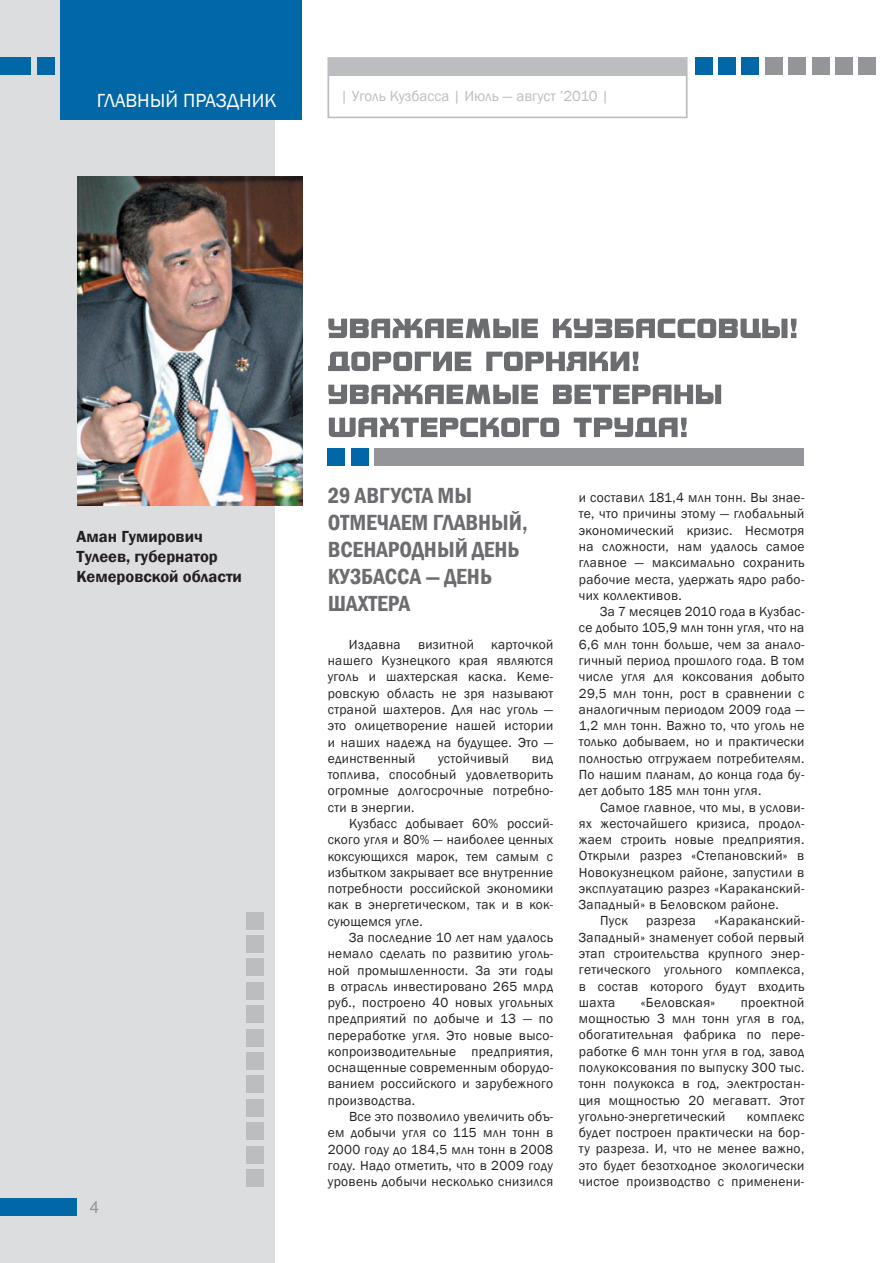
<style>
.page{position:relative;width:881px;height:1263px;background:#fff}
.page>*{position:absolute;margin:0;border:0;box-sizing:border-box;transform-origin:0 0}
.t1{font:600 condensed 22.5px/27px "Franklin Gothic";color:#6c6d70}
.t2{font:19.5px "Franklin Gothic";color:#fff}
.t3{font:600 16.5px/19.8px "Franklin Gothic";color:#231f20}
.t4{font:16.5px "Helios";color:#939598}
.t5{font:15px "Franklin Gothic";color:#bcbdc0}
.t6{font:13.5px/16.4px "Franklin Gothic";letter-spacing:.025em;color:#231f20;text-align:justify}
</style>
<div class="page">
<div style="left:0;top:0;width:274px;height:1263px;background:#dcdddf"></div>
<img style="left:77px;top:176px;width:225px;height:329px">
<svg style="left:329px;top:418px;width:357px;height:19px"></svg>
<svg style="left:328px;top:385px;width:392px;height:19px"></svg>
<svg style="left:328px;top:352px;width:310px;height:19px"></svg>
<svg style="left:328px;top:319px;width:468px;height:19px"></svg>
<div style="left:374px;top:449px;width:430px;height:17px;background:#939598"></div>
<div style="left:351px;top:449px;width:17px;height:17px;background:#0167a6"></div>
<div style="left:327px;top:449px;width:17px;height:17px;background:#0167a6"></div>
<div style="left:247px;top:1006px;width:17px;height:17px;background:#bcbdc0"></div>
<div style="left:247px;top:1029px;width:17px;height:17px;background:#bcbdc0"></div>
<div style="left:247px;top:1052px;width:17px;height:17px;background:#bcbdc0"></div>
<div style="left:247px;top:1076px;width:17px;height:17px;background:#bcbdc0"></div>
<div style="left:247px;top:1099px;width:17px;height:17px;background:#bcbdc0"></div>
<div style="left:247px;top:1123px;width:17px;height:17px;background:#bcbdc0"></div>
<div style="left:247px;top:1146px;width:17px;height:17px;background:#bcbdc0"></div>
<div style="left:247px;top:1169px;width:17px;height:17px;background:#bcbdc0"></div>
<div style="left:247px;top:982px;width:17px;height:17px;background:#bcbdc0"></div>
<div style="left:247px;top:959px;width:17px;height:17px;background:#bcbdc0"></div>
<div style="left:247px;top:935px;width:17px;height:17px;background:#bcbdc0"></div>
<div style="left:247px;top:912px;width:17px;height:17px;background:#bcbdc0"></div>
<div style="left:327px;top:57px;width:360px;height:61px;background:#fff;border:2px solid #bcbdc0"></div>
<div style="left:858px;top:58px;width:17px;height:17px;background:#939598"></div>
<div style="left:327px;top:59px;width:359px;height:17px;background:#bcbdc0"></div>
<div style="left:0;top:1198px;width:77px;height:17px;background:#0167a6"></div>
<div style="left:835px;top:58px;width:17px;height:17px;background:#939598"></div>
<div style="left:811px;top:58px;width:17px;height:17px;background:#939598"></div>
<div style="left:788px;top:58px;width:17px;height:17px;background:#939598"></div>
<div style="left:765px;top:58px;width:17px;height:17px;background:#939598"></div>
<div style="left:741px;top:58px;width:17px;height:17px;background:#0167a6"></div>
<div style="left:718px;top:58px;width:17px;height:17px;background:#0167a6"></div>
<div style="left:694px;top:58px;width:17px;height:17px;background:#0167a6"></div>
<div style="left:37px;top:58px;width:17px;height:17px;background:#0167a6"></div>
<div style="left:0;top:58px;width:30px;height:17px;background:#0167a6"></div>
<div style="left:60px;top:1px;width:242px;height:119px;background:#0167a6"></div>
<h2 class="t2" style="left:97px;top:88px;width:20px">Главн</h2>
<h2 class="t2" style="left:150px;top:88px;width:46px">ый праздник</h2>
<p class="t5" style="left:340px;top:87px;width:270px">| Уголь Кузбасса | Июль — август ’2010 |</p>
<p class="t3" style="left:77px;top:527px;width:167px">Аман Гумирович<br>Тулеев, губернатор<br>Кемеровской области</p>
<p class="t4" style="left:90px;top:1197px;width:11px">4</p>
<h1 class="t1" style="left:327px;top:481px;width:202px">29 августа мы отмечаем главный, всенародный день<br>Кузбасса — День шахтера</h1>
<p class="t6" style="left:349px;top:636px;width:53px">Издавна</p>
<p class="t6" style="left:418px;top:636px;width:57px">визитной</p>
<p class="t6" style="left:327px;top:636px;width:227px;text-indent:163px">карточкой нашего Кузнецкого края являются уголь и шахтерская каска. Кеме&shy;ровскую область не зря называют страной шахтеров. Для нас уголь — это олицетворение нашей истории и наших надежд на будущее. Это — единственный</p>
<p class="t6" style="left:438px;top:750px;width:72px">устойчивый</p>
<p class="t6" style="left:327px;top:750px;width:227px;text-indent:204px">вид топлива, способный удовлетворить огромные долгосрочные потребно&shy;сти в энергии.</p>
<p class="t6" style="left:327px;top:815px;width:227px;text-indent:21px">Кузбасс добывает 60% россий&shy;ского угля и 80% — наиболее ценных коксующихся марок, тем самым с избытком закрывает все внутренние потребности российской экономики как в энергетическом, так и в кок&shy;сующемся угле.</p>
<p class="t6" style="left:327px;top:929px;width:227px;text-indent:21px">За последние 10 лет нам удалось немало сделать по развитию уголь&shy;ной промышленности. За эти годы в отрасль инвестировано 265 млрд руб., построено 40 новых угольных предприятий по добыче и 13 — по переработке угля. Это новые высо&shy;копроизводительные предприятия, оснащенные современным оборудо&shy;ванием российского и зарубежного производства.</p>
<p class="t6" style="left:327px;top:1109px;width:227px;text-indent:21px">Все это позволило увеличить объ&shy;ем добычи угля со 115 млн тонн в 2000 году до 184,5 млн тонн в 2008 году. Надо отметить, что в 2009 году уровень добычи несколько снизился</p>
<p class="t6" style="left:578px;top:490px;width:227px">и составил 181,4 млн тонн. Вы знае&shy;те, что причины этому — глобальный экономический кризис. Несмотря на сложности, нам удалось самое главное — максимально сохранить рабочие места, удержать ядро рабо&shy;чих коллективов.</p>
<p class="t6" style="left:578px;top:604px;width:227px;text-indent:21px">За 7 месяцев 2010 года в Кузбас&shy;се добыто 105,9 млн тонн угля, что на 6,6 млн тонн больше, чем за анало&shy;гичный период прошлого года. В том числе угля для коксования добыто 29,5 млн тонн, рост в сравнении с аналогичным периодом 2009 года — 1,2 млн тонн. Важно то, что уголь не только добываем, но и практически полностью отгружаем потребителям.<br>По нашим планам, до конца года бу&shy;дет добыто 185 млн тонн угля.</p>
<p class="t6" style="left:600px;top:799px;width:206px">Самое главное, что мы, в услови-</p>
<p class="t6" style="left:578px;top:815px;width:227px">ях жесточайшего кризиса, продол-</p>
<p class="t6" style="left:578px;top:832px;width:227px">жаем строить новые предприятия.</p>
<p class="t6" style="left:578px;top:848px;width:227px">Открыли разрез «Степановский» в</p>
<p class="t6" style="left:578px;top:864px;width:227px">Новокузнецком районе, запустили в</p>
<p class="t6" style="left:578px;top:880px;width:227px">эксплуатацию разрез «Караканский-</p>
<p class="t6" style="left:578px;top:897px;width:201px">Западный» в Беловском районе.</p>
<p class="t6" style="left:600px;top:913px;width:29px">Пуск</p>
<p class="t6" style="left:646px;top:913px;width:51px">разреза</p>
<p class="t6" style="left:578px;top:913px;width:227px;text-indent:135px">«Караканский-Западный» знаменует собой первый этап строительства крупного энер&shy;гетического угольного комплекса, в состав которого будут входить шахта</p>
<p class="t6" style="left:578px;top:994px;width:227px;text-indent:162px">проектной мощностью 3 млн тонн угля в год, обогатительная фабрика по пере&shy;работке 6 млн тонн угля в год, завод полукоксования по выпуску 300 тыс. тонн полукокса в год, электростан&shy;ция мощностью 20 мегаватт. Этот угольно-энергетический</p>
<p class="t6" style="left:640px;top:994px;width:76px">«Беловская»</p>
<p class="t6" style="left:578px;top:1108px;width:227px;text-indent:168px">комплекс будет построен практически на бор&shy;ту разреза. И, что не менее важно, это будет безотходное экологически чистое производство с применени-</p>
</div>
